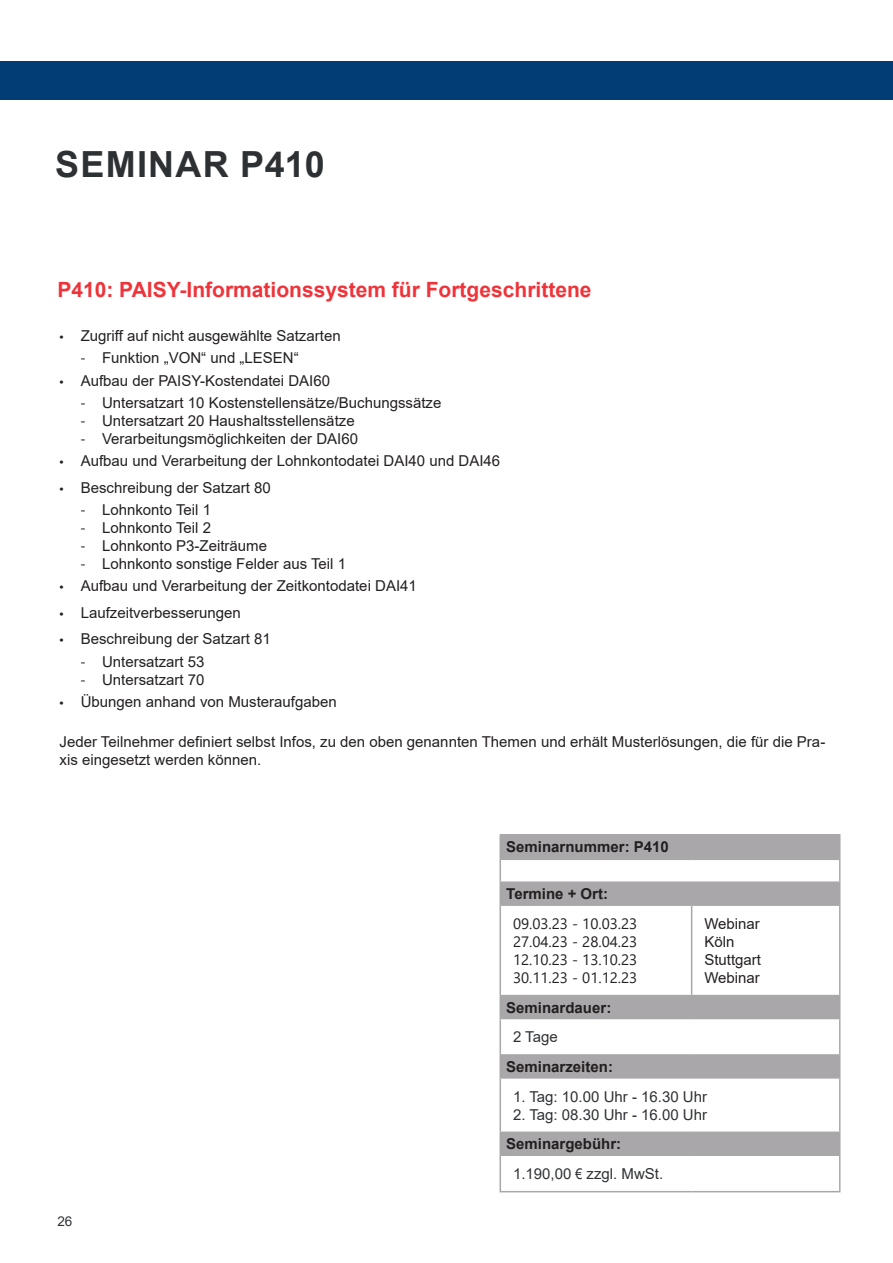
<style>
.page{position:relative;width:893px;height:1263px;background:#fff}
.page>*{position:absolute;margin:0;border:0;box-sizing:border-box;transform-origin:0 0}
.Überschrift{font:700 36px "Arial";letter-spacing:.035em;color:#2e3134}
.Textüberschrift_2_ro{font:700 21px "Arial";color:#ee343a}
.Text{font:15px/18px "Arial";color:#231f20}
.t1{font:700 15px "Arial";color:#231f20}
.t2{font:15px "Arial";color:#2e3134}
.Text-2{font:15px "Segoe UI";color:#231f20}
.t3{font:13.5px "Arial";color:#2e3134}
.s1{font-family:"Myriad Pro"}
.s2{font-family:"Arial Narrow"}
</style>
<div class="page">
<div style="left:0;top:61px;width:893px;height:39px;background:#033d75"></div>
<svg style="left:501px;top:835px;width:338px;height:319px"></svg>
<hr style="left:499px;top:860px;width:2px;height:21px;background:#a9a7a9">
<hr style="left:499px;top:881px;width:193px;height:2px;background:#a9a7a9">
<hr style="left:499px;top:883px;width:2px;height:21px;background:#a9a7a9">
<hr style="left:692px;top:881px;width:148px;height:2px;background:#a9a7a9">
<hr style="left:499px;top:904px;width:193px;height:2px;background:#a9a7a9">
<hr style="left:499px;top:906px;width:2px;height:89px;background:#a9a7a9">
<hr style="left:692px;top:904px;width:148px;height:2px;background:#a9a7a9">
<hr style="left:691px;top:906px;width:1px;height:89px;background:#a9a7a9">
<hr style="left:839px;top:906px;width:1px;height:89px;background:#a9a7a9">
<hr style="left:499px;top:995px;width:193px;height:1px;background:#a9a7a9">
<hr style="left:499px;top:996px;width:2px;height:22px;background:#a9a7a9">
<hr style="left:692px;top:995px;width:148px;height:1px;background:#a9a7a9">
<svg style="left:839px;top:996px;width:1px;height:22px"></svg>
<hr style="left:499px;top:1018px;width:193px;height:1px;background:#a9a7a9">
<hr style="left:499px;top:1019px;width:2px;height:35px;background:#a9a7a9">
<hr style="left:692px;top:1018px;width:148px;height:1px;background:#a9a7a9">
<hr style="left:839px;top:1019px;width:1px;height:35px;background:#a9a7a9">
<hr style="left:499px;top:1054px;width:193px;height:2px;background:#a9a7a9">
<hr style="left:499px;top:1056px;width:2px;height:21px;background:#a9a7a9">
<hr style="left:692px;top:1054px;width:148px;height:2px;background:#a9a7a9">
<svg style="left:839px;top:1056px;width:1px;height:21px"></svg>
<hr style="left:499px;top:1077px;width:193px;height:1px;background:#a9a7a9">
<hr style="left:499px;top:1078px;width:2px;height:53px;background:#a9a7a9">
<hr style="left:692px;top:1077px;width:148px;height:1px;background:#a9a7a9">
<hr style="left:839px;top:1078px;width:1px;height:53px;background:#a9a7a9">
<hr style="left:499px;top:1131px;width:193px;height:2px;background:#a9a7a9">
<hr style="left:499px;top:1133px;width:2px;height:21px;background:#a9a7a9">
<hr style="left:692px;top:1131px;width:148px;height:2px;background:#a9a7a9">
<svg style="left:839px;top:1133px;width:1px;height:21px"></svg>
<hr style="left:499px;top:1154px;width:193px;height:2px;background:#a9a7a9">
<hr style="left:499px;top:1156px;width:2px;height:35px;background:#a9a7a9">
<hr style="left:692px;top:1154px;width:148px;height:2px;background:#a9a7a9">
<hr style="left:839px;top:1156px;width:1px;height:35px;background:#a9a7a9">
<hr style="left:499px;top:1191px;width:193px;height:1px;background:#a9a7a9">
<hr style="left:692px;top:1191px;width:148px;height:1px;background:#a9a7a9">
<hr style="left:499px;top:834px;width:193px;height:1px;background:#a9a7a9">
<hr style="left:499px;top:835px;width:2px;height:23px;background:#a9a7a9">
<hr style="left:692px;top:834px;width:148px;height:1px;background:#a9a7a9">
<svg style="left:839px;top:835px;width:1px;height:69px"></svg>
<hr style="left:499px;top:858px;width:193px;height:2px;background:#a9a7a9">
<hr style="left:692px;top:858px;width:148px;height:2px;background:#a9a7a9">
<p class="Überschrift" style="left:55px;top:139px;width:271px">SEMINAR P410</p>
<p class="Textüberschrift_2_ro" style="left:57px;top:274px;width:536px">P410: PAISY-Informationssystem für Fortgeschrittene</p>
<p class="Text" style="left:60px;top:327px;width:283px"><span class="s1">•</span> Zugriff auf nicht ausgewählte Satzarten</p>
<p class="Text" style="left:81px;top:349px;width:219px"><span class="s1">-</span> Funktion „VON“ und „LESEN“</p>
<p class="Text" style="left:60px;top:371px;width:272px"><span class="s1">•</span> Aufbau der PAISY-Kostendatei DAI60</p>
<p class="Text" style="left:81px;top:394px;width:362px"><span class="s1">-</span> Untersatzart 10 Kostenstellensätze/Buchungssätze</p>
<p class="Text" style="left:81px;top:412px;width:275px"><span class="s1">-</span> Untersatzart 20 Haushaltsstellensätze</p>
<p class="Text" style="left:81px;top:430px;width:279px"><span class="s1">-</span> Verarbeitungsmöglichkeiten der DAI60</p>
<p class="Text" style="left:60px;top:452px;width:442px"><span class="s1">•</span> Aufbau und Verarbeitung der Lohnkontodatei DAI40 und DAI46</p>
<p class="Text" style="left:60px;top:478px;width:213px"><span class="s1">•</span> Beschreibung der Satzart 80</p>
<p class="Text" style="left:81px;top:501px;width:132px"><span class="s1">-</span> Lohnkonto Teil 1</p>
<p class="Text" style="left:81px;top:519px;width:132px"><span class="s1">-</span> Lohnkonto Teil 2</p>
<p class="Text" style="left:81px;top:537px;width:188px"><span class="s1">-</span> Lohnkonto P3-Zeiträume</p>
<p class="Text" style="left:81px;top:555px;width:267px"><span class="s1">-</span> Lohnkonto sonstige Felder aus Teil 1</p>
<p class="Text" style="left:60px;top:577px;width:359px"><span class="s1">•</span> Aufbau und Verarbeitung der Zeitkontodatei DAI41</p>
<p class="Text" style="left:60px;top:603px;width:183px"><span class="s1">•</span> Laufzeitverbesserungen</p>
<p class="Text" style="left:60px;top:630px;width:213px"><span class="s1">•</span> Beschreibung der Satzart 81</p>
<p class="Text" style="left:81px;top:652px;width:125px"><span class="s1">-</span> Untersatzart 53</p>
<p class="Text" style="left:81px;top:670px;width:125px"><span class="s1">-</span> Untersatzart 70</p>
<p class="Text" style="left:60px;top:692px;width:279px"><span class="s1">•</span> Übungen anhand von Musteraufgaben</p>
<p class="Text" style="left:60px;top:733px;width:767px">Jeder Teilnehmer definiert selbst Infos, zu den oben genannten Themen und erhält Musterlösungen, die für die Pra&shy;xis eingesetzt werden können.</p>
<p class="t1" style="left:506px;top:836px;width:164px">Seminarnummer: P410</p>
<p class="t1" style="left:506px;top:883px;width:103px">Termine + Ort:</p>
<p class="Text-2" style="left:513px;top:909px;width:126px">09.03.23 - 10.03.23</p>
<p class="Text-2" style="left:513px;top:927px;width:126px">27.04.23 - 28.04.23</p>
<p class="Text-2" style="left:513px;top:945px;width:126px">12.10.23 - 13.10.23</p>
<p class="Text-2" style="left:513px;top:963px;width:126px">30.11.23 - 01.12.23</p>
<p class="Text" style="left:704px;top:914px;width:57px">Webinar</p>
<p class="Text" style="left:704px;top:932px;width:32px">Köln</p>
<p class="Text" style="left:704px;top:950px;width:58px">Stuttgart</p>
<p class="Text" style="left:704px;top:968px;width:57px">Webinar</p>
<p class="t3" style="left:57px;top:1212px;width:17px">26</p>
<p class="t1" style="left:506px;top:997px;width:107px">Seminardauer:</p>
<p class="t2" style="left:513px;top:1026px;width:46px">2 Tage</p>
<p class="t1" style="left:506px;top:1056px;width:108px">Seminarzeiten:</p>
<p class="t2" style="left:513px;top:1086px;width:195px">1. Tag: 10.00 Uhr - 16.30 Uhr</p>
<p class="t2" style="left:513px;top:1104px;width:195px">2. Tag: 08.30 Uhr - 16.00 Uhr</p>
<p class="t1" style="left:506px;top:1133px;width:117px">Seminargebühr:</p>
<p class="t2" style="left:513px;top:1163px;width:152px">1.190,00 <span class="s2">€</span> zzgl. MwSt.</p>
</div>
